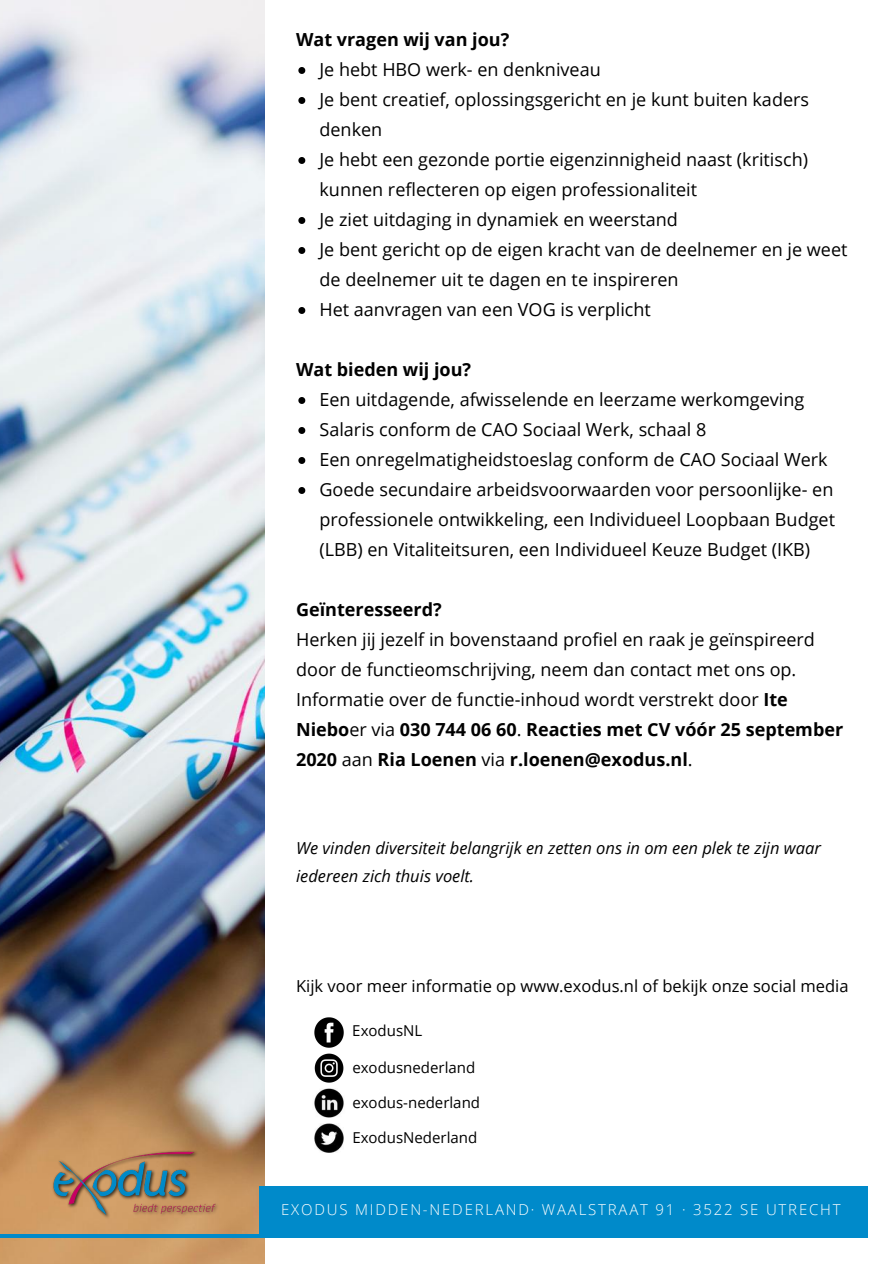
<style>
.page{position:relative;width:894px;height:1264px;background:#fff}
.page>*{position:absolute;margin:0;border:0;box-sizing:border-box;transform-origin:0 0}
.t1{font:18px/30px "Open Sans";color:#000}
.t2{font:700 18px "Open Sans";color:#000}
.t3{font:italic 16.5px/27.8px "Open Sans";color:#000}
.t4{font:16.5px "Open Sans";color:#000}
.t5{font:15px "Open Sans";color:#000}
.t6{font:300 15px "Open Sans";letter-spacing:.12em;color:#fff}
.s1{font-weight:700}
</style>
<div class="page">
<svg style="left:298px;top:67px;width:7px;height:7px"></svg>
<svg style="left:298px;top:97px;width:7px;height:7px"></svg>
<svg style="left:298px;top:157px;width:7px;height:7px"></svg>
<svg style="left:298px;top:217px;width:7px;height:7px"></svg>
<svg style="left:298px;top:247px;width:7px;height:7px"></svg>
<svg style="left:298px;top:307px;width:7px;height:7px"></svg>
<svg style="left:298px;top:397px;width:7px;height:7px"></svg>
<svg style="left:298px;top:427px;width:7px;height:7px"></svg>
<svg style="left:298px;top:457px;width:7px;height:7px"></svg>
<svg style="left:298px;top:487px;width:7px;height:7px"></svg>
<img style="left:0;top:0;width:265px;height:1263px">
<hr style="left:0;top:1234px;width:867px;height:3px;background:#008aca">
<img style="left:40px;top:1137px;width:184px;height:96px">
<img style="left:314px;top:1053px;width:29px;height:29px">
<img style="left:314px;top:1017px;width:29px;height:30px">
<img style="left:314px;top:1088px;width:30px;height:29px">
<img style="left:314px;top:1123px;width:29px;height:29px">
<div style="left:259px;top:1185px;width:608px;height:49px;background:#008aca"></div>
<p class="t2" style="left:296px;top:27px;width:215px">Wat vragen wij van jou?</p>
<p class="t1" style="left:319px;top:54px;width:529px">Je hebt HBO werk- en denkniveau<br>Je bent creatief, oplossingsgericht en je kunt buiten kaders denken<br>Je hebt een gezonde portie eigenzinnigheid naast (kritisch) kunnen reflecteren op eigen professionaliteit<br>Je ziet uitdaging in dynamiek en weerstand<br>Je bent gericht op de eigen kracht van de deelnemer en je weet de deelnemer uit te dagen en te inspireren<br>Het aanvragen van een VOG is verplicht</p>
<p class="t2" style="left:296px;top:357px;width:176px">Wat bieden wij jou?</p>
<p class="t1" style="left:319px;top:384px;width:517px">Een uitdagende, afwisselende en leerzame werkomgeving Salaris conform de CAO Sociaal Werk, schaal 8<br>Een onregelmatigheidstoeslag conform de CAO Sociaal Werk Goede secundaire arbeidsvoorwaarden voor persoonlijke- en professionele ontwikkeling, een Individueel Loopbaan Budget (LBB) en Vitaliteitsuren, een Individueel Keuze Budget (IKB)</p>
<p class="t2" style="left:296px;top:597px;width:147px">Geïnteresseerd?</p>
<p class="t1" style="left:296px;top:624px;width:548px">Herken jij jezelf in bovenstaand profiel en raak je geïnspireerd door de functieomschrijving, neem dan contact met ons op.<br>Informatie over de functie-inhoud wordt verstrekt door <span class="s1">Ite Niebo</span>er via <span class="s1">030 744 06 60</span>. <span class="s1">Reacties met CV vóór 25 september 2020</span> aan <span class="s1">Ria Loenen</span> via <span class="s1">r.loenen@exodus.nl</span>.</p>
<p class="t3" style="left:296px;top:833px;width:526px">We vinden diversiteit belangrijk en zetten ons in om een plek te zijn waar iedereen zich thuis voelt.</p>
<p class="t4" style="left:296px;top:974px;width:554px">Kijk voor meer informatie op www.exodus.nl of bekijk onze social media</p>
<p class="t5" style="left:352px;top:1020px;width:71px">ExodusNL</p>
<p class="t5" style="left:352px;top:1057px;width:124px">exodusnederland</p>
<p class="t5" style="left:352px;top:1092px;width:129px">exodus-nederland</p>
<p class="t5" style="left:352px;top:1127px;width:126px">ExodusNederland</p>
<p class="t6" style="left:281px;top:1198px;width:560px">EXODUS MIDDEN-NEDERLAND· WAALSTRAAT 91 · 3522 SE UTRECHT</p>
</div>
